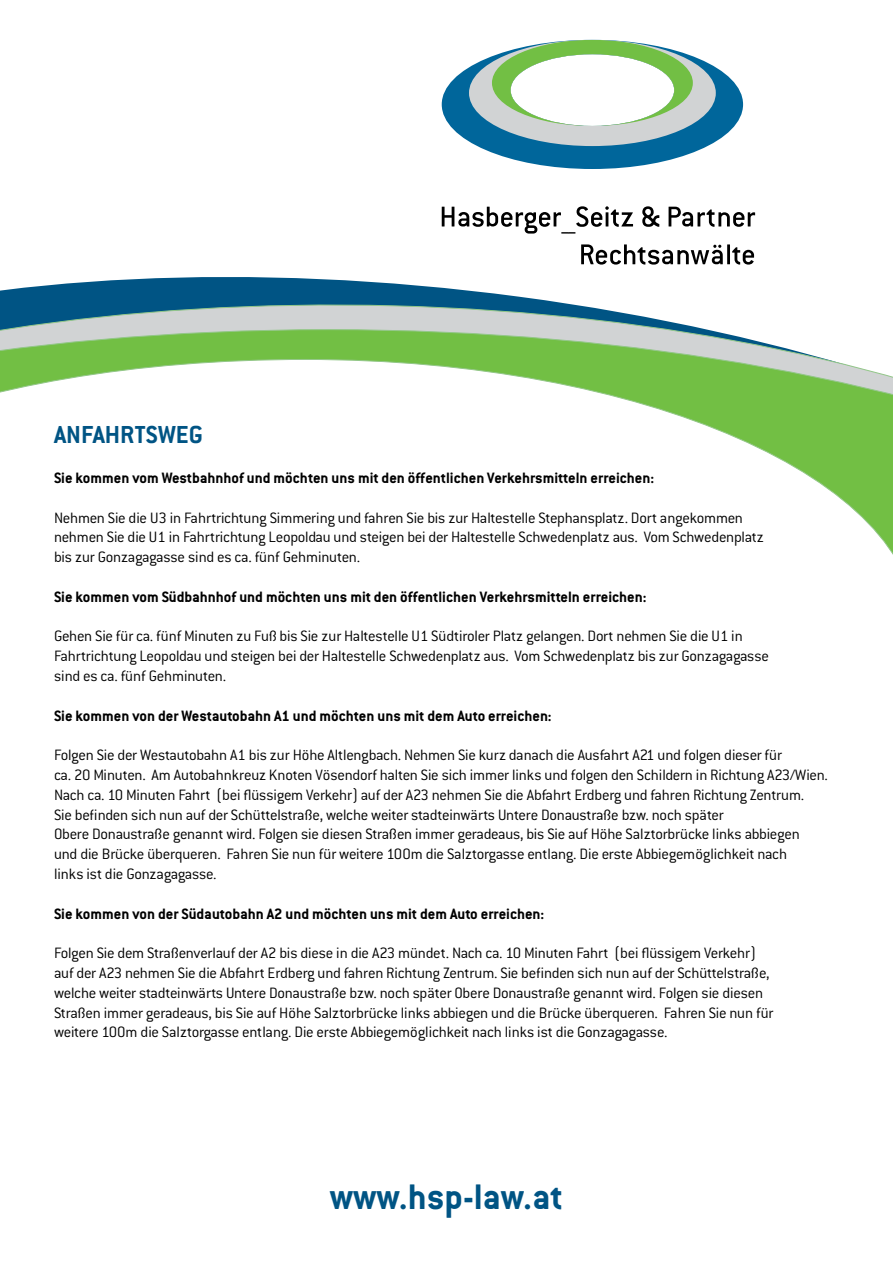
<style>
.page{position:relative;width:893px;height:1263px;background:#fff}
.page>*{position:absolute;margin:0;border:0;box-sizing:border-box;transform-origin:0 0}
.t1{font:700 39px "Conduit ITC";color:#005484}
.t2{font:700 27px "Conduit ITC";color:#005484}
.t3{font:300 16.5px/19.8px "Conduit ITC";letter-spacing:-.015em;color:#000}
.t4{font:700 16.5px "Conduit ITC";color:#000}
</style>
<div class="page">
<svg style="left:442px;top:40px;width:301px;height:129px"></svg>
<svg style="left:492px;top:40px;width:201px;height:86px"></svg>
<svg style="left:581px;top:244px;width:142px;height:10px"></svg>
<hr style="left:727px;top:244px;width:3px;height:20px;background:#000">
<svg style="left:732px;top:247px;width:22px;height:7px"></svg>
<svg style="left:442px;top:206px;width:191px;height:28px"></svg>
<svg style="left:642px;top:206px;width:17px;height:21px"></svg>
<svg style="left:669px;top:207px;width:86px;height:20px"></svg>
<svg style="left:0;top:254px;width:755px;height:37px"></svg>
<svg style="left:0;top:291px;width:704px;height:38px;background:#78a0b4"></svg>
<svg style="left:0;top:329px;width:893px;height:226px"></svg>
<h2 class="t2" style="left:54px;top:419px;width:150px">ANFAHRTSWEG</h2>
<p class="t4" style="left:54px;top:468px;width:602px">Sie kommen vom Westbahnhof und möchten uns mit den öffentlichen Verkehrsmitteln erreichen:</p>
<p class="t3" style="left:54px;top:507px;width:711px">Nehmen Sie die U3 in Fahrtrichtung Simmering und fahren Sie bis zur Haltestelle Stephansplatz. Dort angekommen nehmen Sie die U1 in Fahrtrichtung Leopoldau und steigen bei der Haltestelle Schwedenplatz aus. Vom Schwedenplatz bis zur Gonzagagasse sind es ca. fünf Gehminuten.</p>
<p class="t4" style="left:54px;top:587px;width:594px">Sie kommen vom Südbahnhof und möchten uns mit den öffentlichen Verkehrsmitteln erreichen:</p>
<p class="t3" style="left:54px;top:626px;width:716px">Gehen Sie für ca. fünf Minuten zu Fuß bis Sie zur Haltestelle U1 Südtiroler Platz gelangen. Dort nehmen Sie die U1 in<br>Fahrtrichtung Leopoldau und steigen bei der Haltestelle Schwedenplatz aus. Vom Schwedenplatz bis zur Gonzagagasse sind es ca. fünf Gehminuten.</p>
<p class="t4" style="left:54px;top:706px;width:499px">Sie kommen von der Westautobahn A1 und möchten uns mit dem Auto erreichen:</p>
<p class="t3" style="left:54px;top:745px;width:775px">Folgen Sie der Westautobahn A1 bis zur Höhe Altlengbach. Nehmen Sie kurz danach die Ausfahrt A21 und folgen dieser für<br>ca. 20 Minuten. Am Autobahnkreuz Knoten Vösendorf halten Sie sich immer links und folgen den Schildern in Richtung A23/Wien.<br>Nach ca. 10 Minuten Fahrt (bei flüssigem Verkehr) auf der A23 nehmen Sie die Abfahrt Erdberg und fahren Richtung Zentrum.<br>Sie befinden sich nun auf der Schüttelstraße, welche weiter stadteinwärts Untere Donaustraße bzw. noch später<br>Obere Donaustraße genannt wird. Folgen sie diesen Straßen immer geradeaus, bis Sie auf Höhe Salztorbrücke links abbiegen<br>und die Brücke überqueren. Fahren Sie nun für weitere 100m die Salztorgasse entlang. Die erste Abbiegemöglichkeit nach<br>links ist die Gonzagagasse.</p>
<p class="t4" style="left:54px;top:904px;width:492px">Sie kommen von der Südautobahn A2 und möchten uns mit dem Auto erreichen:</p>
<p class="t3" style="left:54px;top:943px;width:721px">Folgen Sie dem Straßenverlauf der A2 bis diese in die A23 mündet. Nach ca. 10 Minuten Fahrt (bei flüssigem Verkehr) auf der A23 nehmen Sie die Abfahrt Erdberg und fahren Richtung Zentrum. Sie befinden sich nun auf der Schüttelstraße, welche weiter stadteinwärts Untere Donaustraße bzw. noch später Obere Donaustraße genannt wird. Folgen sie diesen Straßen immer geradeaus, bis Sie auf Höhe Salztorbrücke links abbiegen und die Brücke überqueren. Fahren Sie nun für weitere 100m die Salztorgasse entlang. Die erste Abbiegemöglichkeit nach links ist die Gonzagagasse.</p>
<h1 class="t1" style="left:330px;top:1173px;width:235px">www.hsp-law.at</h1>
</div>
